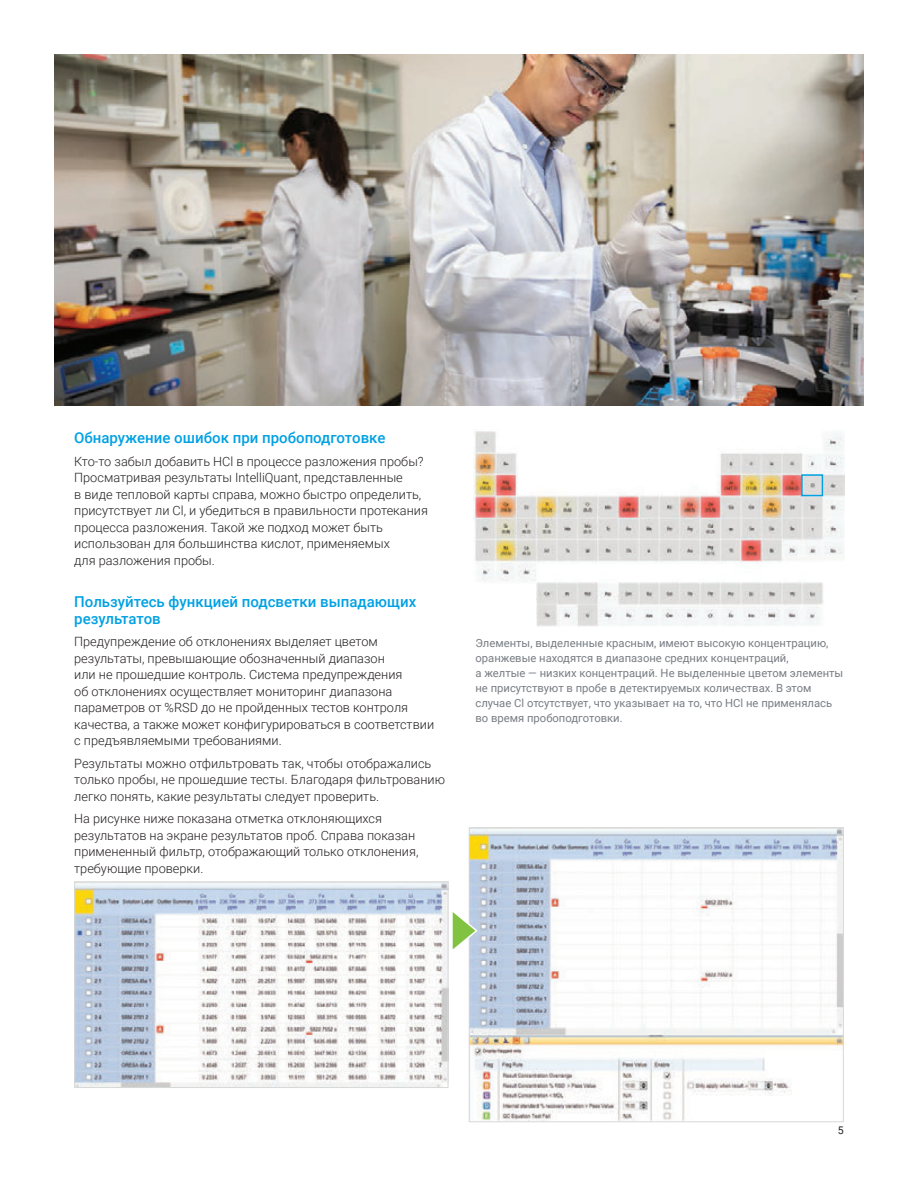
<style>
.page{position:relative;width:918px;height:1188px;background:#fff}
.page>*{position:absolute;margin:0;border:0;box-sizing:border-box;transform-origin:0 0}
.t1{font:500 15px/16.5px "Roboto";color:#00a1e3}
.t2{font:300 12.75px/16.5px "Roboto";color:#231f20}
.t3{font:11.25px/15px "Roboto";color:#787d83}
.t4{font:10.5px "Roboto";color:#231f20}
</style>
<div class="page">
<img style="left:54px;top:54px;width:810px;height:351px">
<img style="left:471px;top:830px;width:371px;height:290px">
<div style="left:469px;top:828px;width:375px;height:294px;border:1px solid #d8d9d7"></div>
<img style="left:76px;top:884px;width:370px;height:202px">
<div style="left:74px;top:882px;width:374px;height:206px;border:1px solid #d8d9d7"></div>
<svg style="left:452px;top:907px;width:27px;height:46px"></svg>
<img style="left:474px;top:431px;width:371px;height:195px">
<div style="left:801px;top:474px;width:22px;height:22px;border:2px solid #00a1e3"></div>
<p class="t1" style="left:74px;top:429px;width:313px">Обнаружение ошибок при пробоподготовке</p>
<p class="t2" style="left:74px;top:452px;width:355px">Кто-то забыл добавить HCl в процессе разложения пробы?<br>Просматривая результаты IntelliQuant, представленные<br>в виде тепловой карты справа, можно быстро определить, присутствует ли Cl, и убедиться в правильности протекания процесса разложения. Такой же подход может быть использован для большинства кислот, применяемых<br>для разложения пробы.</p>
<p class="t1" style="left:74px;top:593px;width:343px">Пользуйтесь функцией подсветки выпадающих результатов</p>
<p class="t2" style="left:74px;top:633px;width:361px">Предупреждение об отклонениях выделяет цветом результаты, превышающие обозначенный диапазон<br>или не прошедшие контроль. Система предупреждения<br>об отклонениях осуществляет мониторинг диапазона параметров от %RSD до не пройденных тестов контроля качества, а также может конфигурироваться в соответствии с предъявляемыми требованиями.</p>
<p class="t2" style="left:74px;top:755px;width:372px">Результаты можно отфильтровать так, чтобы отображались только пробы, не прошедшие тесты. Благодаря фильтрованию легко понять, какие результаты следует проверить.</p>
<p class="t2" style="left:74px;top:810px;width:346px">На рисунке ниже показана отметка отклоняющихся результатов на экране результатов проб. Справа показан примененный фильтр, отображающий только отклонения, требующие проверки.</p>
<p class="t3" style="left:476px;top:635px;width:369px">Элементы, выделенные красным, имеют высокую концентрацию, оранжевые находятся в диапазоне средних концентраций,<br>а желтые — низких концентраций. Не выделенные цветом элементы не присутствуют в пробе в детектируемых количествах. В этом случае Cl отсутствует, что указывает на то, что HCl не применялась во время пробоподготовки.</p>
<p class="t4" style="left:838px;top:1123px;width:7px">5</p>
</div>
